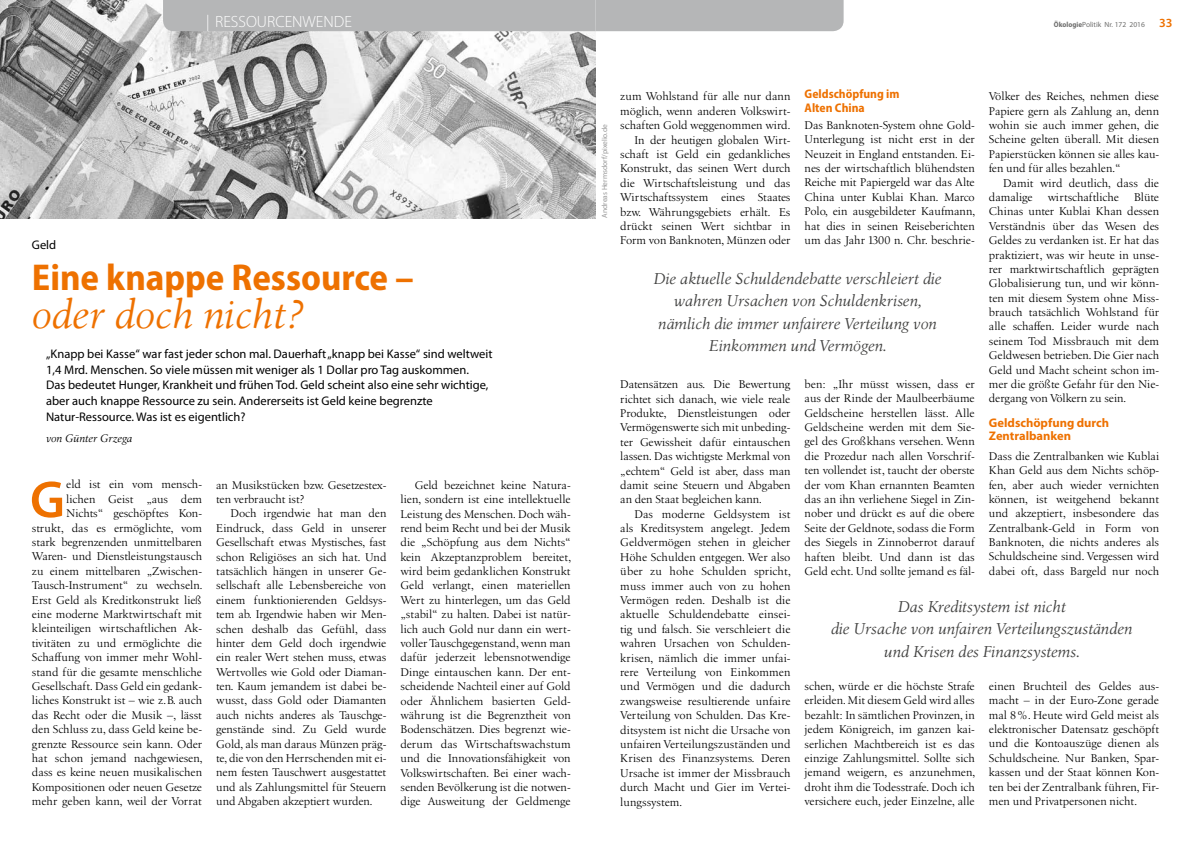
<style>
.page{position:relative;width:1191px;height:851px;background:#fff}
.page>*{position:absolute;margin:0;border:0;box-sizing:border-box;transform-origin:0 0}
.t1{font:600 52.5px "Myriad Pro";color:#ee7100}
.t2{font:italic 41.25px "Birka LT Pro";color:#ee7100}
.t3{font:700 semi-condensed 37.5px "Myriad Pro";color:#ee7100}
.t4{font:italic 16.25px/22.5px "Birka LT Pro";color:#414140;text-align:center}
.t5{font:300 16.25px "Myriad Pro";color:#fff}
.t6{font:12.5px/15.9px "Myriad Pro";color:#000}
.t7{font:700 12.5px/13.8px "Myriad Pro";color:#ee7100}
.t8{font:700 semi-condensed 12.5px/13.8px "Myriad Pro";color:#ee7100}
.t9{font:11.62px/14.4px "Birka LT Pro";color:#000;text-align:justify}
.t10{font:italic 11.25px "Birka LT Pro";letter-spacing:-.01em;color:#000}
.t11{font:7.5px "Myriad Pro";color:#969696}
.t12{font:7.5px "Myriad Pro";color:#6f6f6e}
.s1{font-weight:700;font-stretch:semi-condensed}
.s2{font-weight:600;font-size:12.5px;color:#ee7100}
</style>
<div class="page">
<img style="left:0;top:0;width:595px;height:219px">
<div style="left:163px;top:0;width:680px;height:31px;background:#b5b6b7"></div>
<h3 class="t5" style="left:206px;top:12px;width:147px">| RESSOURCENWENDE</h3>
<p class="t6" style="left:32px;top:237px;width:26px">Geld</p>
<h3 class="t3" style="left:32px;top:253px;width:384px">Eine knappe Ressource –</h3>
<h2 class="t2" style="left:32px;top:290px;width:271px">oder doch nicht?</h2>
<p class="t6" style="left:46px;top:345px;width:448px">„Knapp bei Kasse“ war fast jeder schon mal. Dauerhaft „knapp bei Kasse“ sind weltweit 1,4 Mrd. Menschen. So viele müssen mit weniger als 1 Dollar pro Tag auskommen.<br>Das bedeutet Hunger, Krankheit und frühen Tod. Geld scheint also eine sehr wichtige, aber auch knappe Ressource zu sein. Andererseits ist Geld keine begrenzte Natur-Ressource. Was ist es eigentlich?</p>
<p class="t10" style="left:46px;top:431px;width:88px">von Günter Grzega</p>
<h1 class="t1" style="left:30px;top:466px;width:36px">G</h1>
<p class="t9" style="left:32px;top:477px;width:172px;text-align:right">eld ist ein vom mensch-<br>lichen Geist „aus dem<br>Nichts“ geschöpftes Kon&shy;strukt, das es ermöglichte, vom stark begrenzenden unmittelbaren<br>Waren- und Dienstleistungstausch zu einem mittelbaren „Zwischen-<br>Tausch-Instrument“ zu wechseln.<br>Erst Geld als Kreditkonstrukt ließ eine moderne Marktwirtschaft mit kleinteiligen wirtschaftlichen Ak&shy;tivitäten zu und ermöglichte die<br>Schaffung von immer mehr Wohl&shy;stand für die gesamte menschliche<br>Gesellschaft. Dass Geld ein gedank&shy;liches Konstrukt ist – wie z.B. auch das Recht oder die Musik –, lässt den Schluss zu, dass Geld keine be&shy;grenzte Ressource sein kann. Oder hat schon jemand nachgewiesen, dass es keine neuen musikalischen<br>Kompositionen oder neuen Gesetze mehr geben kann, weil der Vorrat</p>
<p class="t9" style="left:216px;top:477px;width:172px">an Musikstücken bzw. Gesetzestex&shy;ten verbraucht ist?</p>
<p class="t9" style="left:400px;top:477px;width:172px;text-indent:14px">Geld bezeichnet keine Natura&shy;lien, sondern ist eine intellektuelle Leistung des Menschen. Doch wäh&shy;rend beim Recht und bei der Musik die „Schöpfung aus dem Nichts“ kein Akzeptanzproblem bereitet, wird beim gedanklichen Konstrukt Geld verlangt, einen materiellen Wert zu hinterlegen, um das Geld „stabil“ zu halten. Dabei ist natür&shy;lich auch Gold nur dann ein wert&shy;voller Tauschgegenstand, wenn man dafür jederzeit lebensnotwendige Dinge eintauschen kann. Der ent&shy;scheidende Nachteil einer auf Gold oder Ähnlichem basierten Geld&shy;währung ist die Begrenztheit von Bodenschätzen. Dies begrenzt wie&shy;derum das Wirtschaftswachstum und die Innovationsfähigkeit von Volkswirtschaften. Bei einer wach&shy;senden Bevölkerung ist die notwen&shy;dige Ausweitung der Geldmenge</p>
<p class="t9" style="left:216px;top:506px;width:172px;text-indent:14px">Doch irgendwie hat man den Eindruck, dass Geld in unserer Gesellschaft etwas Mystisches, fast schon Religiöses an sich hat. Und tatsächlich hängen in unserer Ge&shy;sellschaft alle Lebensbereiche von einem funktionierenden Geldsys&shy;tem ab. Irgendwie haben wir Men&shy;schen deshalb das Gefühl, dass hinter dem Geld doch irgendwie ein realer Wert stehen muss, etwas Wertvolles wie Gold oder Diaman&shy;ten. Kaum jemandem ist dabei be&shy;wusst, dass Gold oder Diamanten auch nichts anderes als Tauschge&shy;genstände sind. Zu Geld wurde Gold, als man daraus Münzen präg&shy;te, die von den Herrschenden mit ei&shy;nem festen Tauschwert ausgestattet und als Zahlungsmittel für Steuern und Abgaben akzeptiert wurden.</p>
<p class="t12" style="left:1054px;top:20px;width:120px"><span class="s1">Ökologie</span>Politik Nr. 172 2016 <span class="s2">33</span></p>
<p class="t11" style="left:600px;top:218px;width:95px;rotate:-90deg">Andreas Hermsdorf/pixelio.de</p>
<p class="t8" style="left:804px;top:86px;width:96px">Geldschöpfung im<br>Alten China</p>
<p class="t9" style="left:804px;top:118px;width:172px">Das Banknoten-System ohne Gold-Unterlegung ist nicht erst in der Neuzeit in England entstanden. Ei&shy;nes der wirtschaftlich blühendsten Reiche mit Papiergeld war das Alte China unter Kublai Khan. Marco Polo, ein ausgebildeter Kaufmann, hat dies in seinen Reiseberichten um das Jahr 1300 n. Chr. beschrie-</p>
<p class="t9" style="left:989px;top:89px;width:172px">Völker des Reiches, nehmen diese Papiere gern als Zahlung an, denn wohin sie auch immer gehen, die Scheine gelten überall. Mit diesen Papierstücken können sie alles kau&shy;fen und für alles bezahlen.“</p>
<p class="t9" style="left:989px;top:175px;width:172px;text-indent:14px">Damit wird deutlich, dass die damalige</p>
<p class="t9" style="left:620px;top:89px;width:172px;text-align:right">zum Wohlstand für alle nur dann möglich, wenn anderen Volkswirt&shy;schaften Gold weggenommen wird.<br>In der heutigen globalen Wirt&shy;schaft ist Geld ein gedankliches<br>Konstrukt, das seinen Wert durch die Wirtschaftsleistung und das<br>Wirtschaftssystem eines Staates bzw. Währungsgebiets erhält. Es drückt seinen Wert sichtbar in<br>Form von Banknoten, Münzen oder</p>
<p class="t9" style="left:1047px;top:190px;width:73px">wirtschaftliche</p>
<p class="t9" style="left:989px;top:190px;width:172px;text-indent:145px">Blüte Chinas unter Kublai Khan dessen Verständnis über das Wesen des Geldes zu verdanken ist. Er hat das praktiziert, was wir heute in unse&shy;rer marktwirtschaftlich geprägten Globalisierung tun, und wir könn&shy;ten mit diesem System ohne Miss&shy;brauch tatsächlich Wohlstand für alle schaffen. Leider wurde nach seinem Tod Missbrauch mit dem Geldwesen betrieben. Die Gier nach Geld und Macht scheint schon im&shy;mer die größte Gefahr für den Nie&shy;dergang von Völkern zu sein.</p>
<p class="t7" style="left:989px;top:415px;width:122px">Geldschöpfung durch<br>Zentralbanken</p>
<p class="t9" style="left:989px;top:448px;width:172px">Dass die Zentralbanken wie Kublai Khan Geld aus dem Nichts schöp&shy;fen, aber auch wieder vernichten können, ist weitgehend bekannt und akzeptiert, insbesondere das Zentralbank-Geld in Form von Banknoten, die nichts anderes als Schuldscheine sind. Vergessen wird dabei oft, dass Bargeld nur noch</p>
<h3 class="t4" style="left:653px;top:267px;width:290px">Die aktuelle Schuldendebatte verschleiert die wahren Ursachen von Schuldenkrisen, nämlich die immer unfairere Verteilung von Einkommen und Vermögen.</h3>
<p class="t9" style="left:804px;top:377px;width:172px">ben: „Ihr müsst wissen, dass er aus der Rinde der Maulbeerbäume Geldscheine herstellen lässt. Alle Geldscheine werden mit dem Sie&shy;gel des Großkhans versehen. Wenn die Prozedur nach allen Vorschrif&shy;ten vollendet ist, taucht der oberste der vom Khan ernannten Beamten das an ihn verliehene Siegel in Zin&shy;nober und drückt es auf die obere Seite der Geldnote, sodass die Form des Siegels in Zinnoberrot darauf haften bleibt. Und dann ist das Geld echt. Und sollte jemand es fäl-</p>
<p class="t9" style="left:620px;top:377px;width:172px">Datensätzen aus. Die Bewertung richtet sich danach, wie viele reale Produkte, Dienstleistungen oder Vermögenswerte sich mit unbeding&shy;ter Gewissheit dafür eintauschen lassen. Das wichtigste Merkmal von „echtem“ Geld ist aber, dass man damit seine Steuern und Abgaben an den Staat begleichen kann.</p>
<p class="t9" style="left:620px;top:506px;width:172px;text-indent:14px">Das moderne Geldsystem ist als Kreditsystem angelegt. Jedem Geldvermögen stehen in gleicher Höhe Schulden entgegen. Wer also über zu hohe Schulden spricht, muss immer auch von zu hohen Vermögen reden. Deshalb ist die aktuelle Schuldendebatte einsei&shy;tig und falsch. Sie verschleiert die wahren Ursachen von Schulden&shy;krisen, nämlich die immer unfai&shy;rere Verteilung von Einkommen und Vermögen und die dadurch zwangsweise resultierende unfaire Verteilung von Schulden. Das Kre&shy;ditsystem ist nicht die Ursache von unfairen Verteilungszuständen und Krisen des Finanzsystems. Deren Ursache ist immer der Missbrauch durch Macht und Gier im Vertei&shy;lungssystem.</p>
<h3 class="t4" style="left:831px;top:595px;width:303px">Das Kreditsystem ist nicht<br>die Ursache von unfairen Verteilungszuständen und Krisen des Finanzsystems.</h3>
<p class="t9" style="left:989px;top:678px;width:172px">einen Bruchteil des Geldes aus&shy;macht – in der Euro-Zone gerade mal 8%. Heute wird Geld meist als elektronischer Datensatz geschöpft und die Kontoauszüge dienen als Schuldscheine. Nur Banken, Spar&shy;kassen und der Staat können Kon&shy;ten bei der Zentralbank führen, Fir&shy;men und Privatpersonen nicht.</p>
<p class="t9" style="left:804px;top:678px;width:172px">schen, würde er die höchste Strafe erleiden. Mit diesem Geld wird alles bezahlt: In sämtlichen Provinzen, in jedem Königreich, im ganzen kai&shy;serlichen Machtbereich ist es das einzige Zahlungsmittel. Sollte sich jemand weigern, es anzunehmen, droht ihm die Todesstrafe. Doch ich versichere euch, jeder Einzelne, alle</p>
</div>
